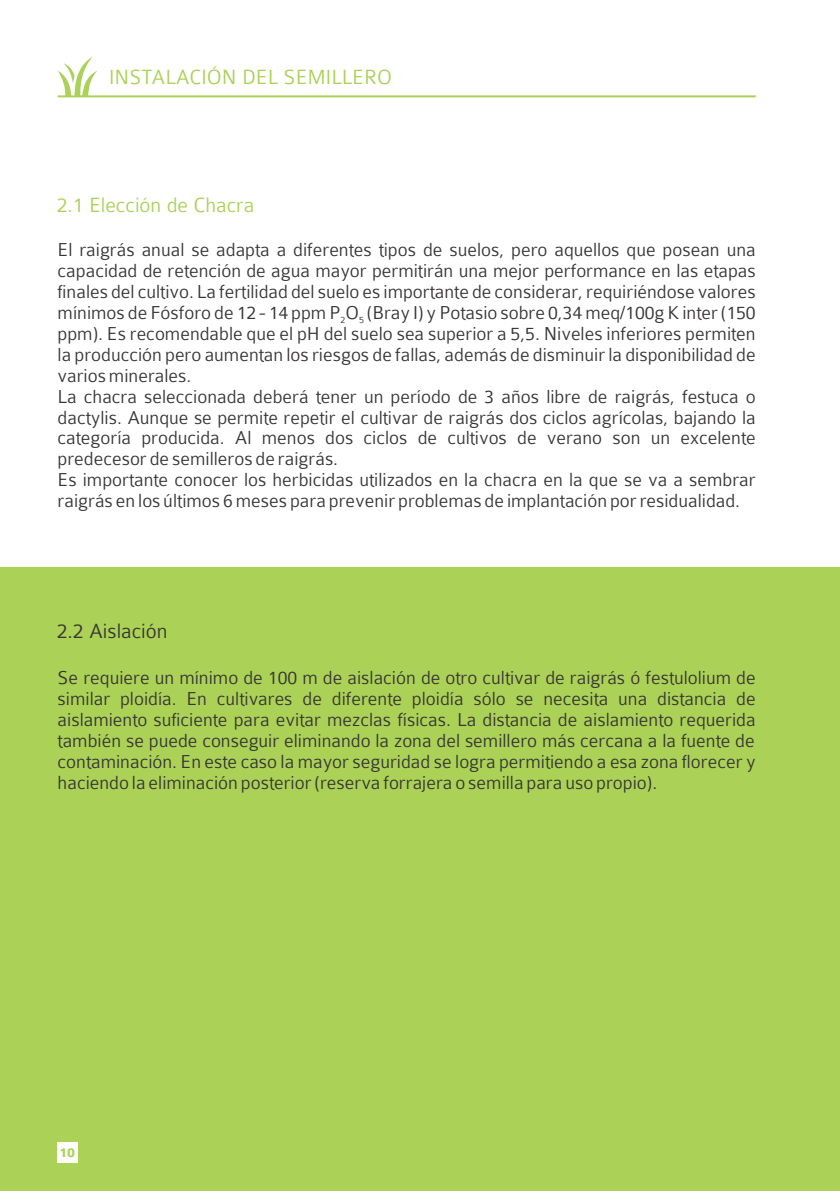
<style>
.page{position:relative;width:840px;height:1191px;background:#fff}
.page>*{position:absolute;margin:0;border:0;box-sizing:border-box;transform-origin:0 0}
.t1{font:300 22px "Colaborate";color:#abd156}
.t2{font:300 22px "Colaborate";color:#373435}
.t3{font:300 20px/20.8px "Colaborate";color:#373435;text-align:justify}
.t4{font:700 14px "Colaborate";color:#abd156}
.t5{font:300 10px "Colaborate";color:#373435}
</style>
<div class="page">
<div style="left:0;top:567px;width:839px;height:624px;background:#abd156"></div>
<hr style="left:58px;top:95px;width:697px;height:2px;background:#abd156">
<svg style="left:58px;top:57px;width:39px;height:39px"></svg>
<div style="left:57px;top:1142px;width:20px;height:20px;background:#fefefe"></div>
<p class="t1" style="left:109px;top:69px;width:284px">INSTALACIÓN DEL SEMILLERO</p>
<p class="t1" style="left:57px;top:197px;width:199px">2.1 Elección de Chacra</p>
<p class="t3" style="left:58px;top:241px;width:699px">El raigrás anual se adapta a diferentes tipos de suelos, pero aquellos que posean una capacidad de retención de agua mayor permitirán una mejor performance en las etapas finales del cultivo. La fertilidad del suelo es importante de considerar, requiriéndose valores mínimos de Fósforo de 12 - 14 ppm P O (Bray I) y Potasio sobre 0,34 meq/100g K inter (150</p>
<p class="t5" style="left:340px;top:316px;width:6px">2</p>
<p class="t5" style="left:359px;top:316px;width:6px">5</p>
<p class="t3" style="left:58px;top:325px;width:699px;text-align:left">ppm). Es recomendable que el pH del suelo sea superior a 5,5. Niveles inferiores permiten la producción pero aumentan los riesgos de fallas, además de disminuir la disponibilidad de varios minerales.<br>La chacra seleccionada deberá tener un período de 3 años libre de raigrás, festuca o dactylis. Aunque se permite repetir el cultivar de raigrás dos ciclos agrícolas, bajando la categoría producida. Al menos dos ciclos de cultivos de verano son un excelente predecesor de semilleros de raigrás.<br>Es importante conocer los herbicidas utilizados en la chacra en la que se va a sembrar raigrás en los últimos 6 meses para prevenir problemas de implantación por residualidad.</p>
<p class="t2" style="left:57px;top:624px;width:112px">2.2 Aislación</p>
<p class="t3" style="left:58px;top:669px;width:699px">Se requiere un mínimo de 100 m de aislación de otro cultivar de raigrás ó festulolium de similar ploidía. En cultivares de diferente ploidía sólo se necesita una distancia de aislamiento suficiente para evitar mezclas físicas. La distancia de aislamiento requerida también se puede conseguir eliminando la zona del semillero más cercana a la fuente de contaminación. En este caso la mayor seguridad se logra permitiendo a esa zona florecer y haciendo la eliminación posterior (reserva forrajera o semilla para uso propio).</p>
<p class="t4" style="left:59px;top:1147px;width:17px">10</p>
</div>
